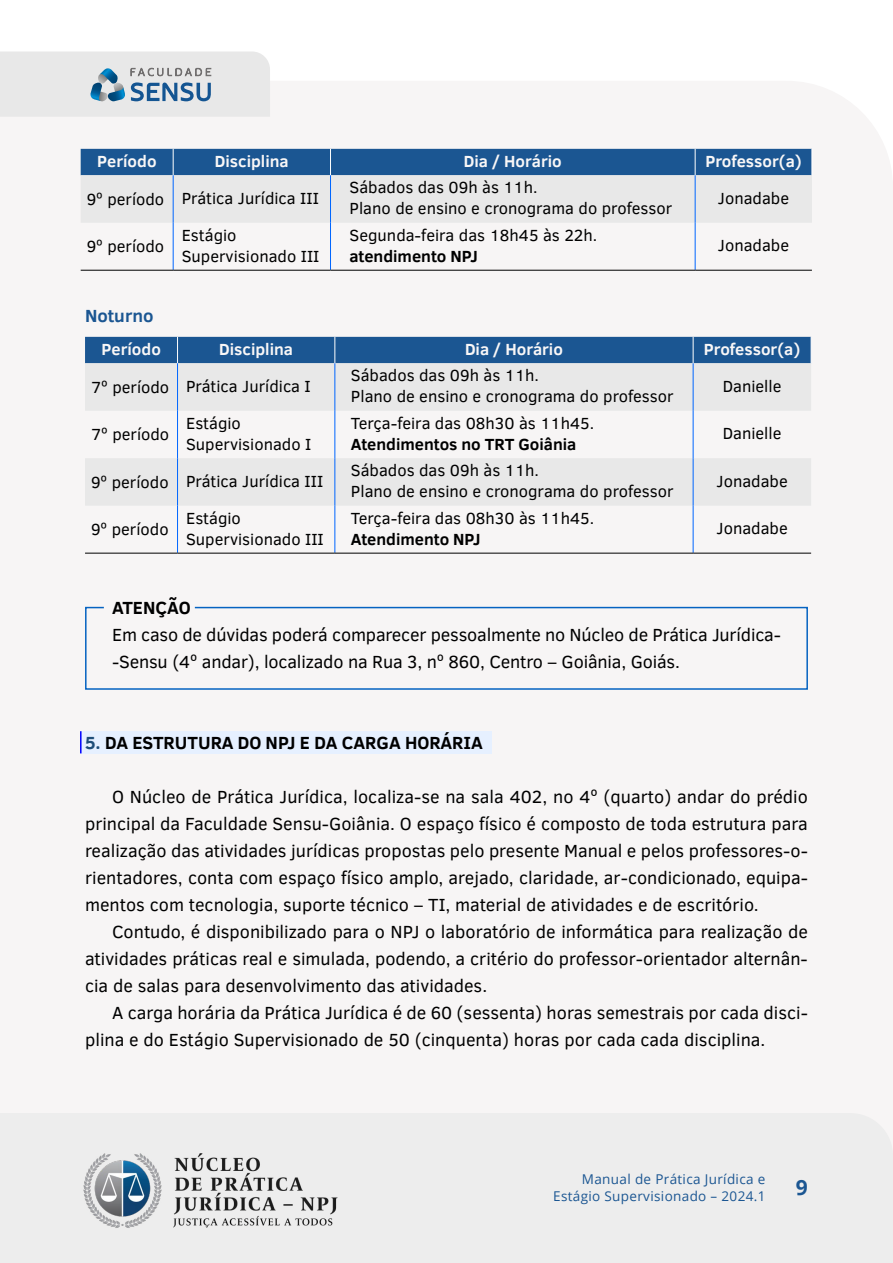
<style>
.page{position:relative;width:893px;height:1263px;background:#fff}
.page>*{position:absolute;margin:0;border:0;box-sizing:border-box;transform-origin:0 0}
.t1{font:700 21px "Open Sans";color:#1b5692}
.t2{font:18px/27px "Clear Sans";color:#000}
.t3{font:700 18px "Clear Sans";color:#000}
.t4{font:700 18px "Clear Sans";color:#1b5692}
.t5{font:16.5px/21px "Clear Sans";color:#000}
.t6{font:700 16.5px "Clear Sans";color:#f9f7f7}
.t7{font:700 16.5px "Clear Sans";color:#000}
.t8{font:13.5px/16.5px "Open Sans";letter-spacing:.025em;color:#1b5692;text-align:right}
.s1{color:#1f4e79}
</style>
<div class="page">
<div style="left:80px;top:81px;width:732px;height:673px;background:#f7f5f5"></div>
<svg style="left:0;top:51px;width:270px;height:66px;background:#d7dce0"></svg>
<div style="left:0;top:1113px;width:893px;height:150px;background:#ededed"></div>
<img style="left:72px;top:1149px;width:277px;height:84px">
<div style="left:85px;top:607px;width:723px;height:83px;border:2px solid #0563c1"></div>
<div style="left:104px;top:592px;width:91px;height:26px;background:#f7f5f5"></div>
<div style="left:81px;top:731px;width:410px;height:22px;background:#e6f0ff"></div>
<hr style="left:80px;top:731px;width:2px;height:22px;background:#00f">
<svg style="left:81px;top:149px;width:731px;height:74px;background:#9eb3ca"></svg>
<hr style="left:173px;top:175px;width:1px;height:48px;background:#06f">
<hr style="left:330px;top:175px;width:1px;height:48px;background:#06f">
<hr style="left:695px;top:175px;width:1px;height:48px;background:#06f">
<hr style="left:173px;top:223px;width:1px;height:47px;background:#06f">
<hr style="left:330px;top:223px;width:1px;height:47px;background:#06f">
<hr style="left:695px;top:223px;width:1px;height:47px;background:#06f">
<hr style="left:81px;top:270px;width:92px;height:1px;background:#000">
<hr style="left:173px;top:270px;width:157px;height:1px;background:#000">
<hr style="left:330px;top:270px;width:365px;height:1px;background:#000">
<hr style="left:695px;top:270px;width:117px;height:1px;background:#000">
<svg style="left:85px;top:363px;width:726px;height:143px;fill:#e8e8e8"></svg>
<div style="left:85px;top:337px;width:727px;height:26px;background:#1b5692"></div>
<hr style="left:177px;top:363px;width:1px;height:48px;background:#06f">
<hr style="left:335px;top:363px;width:1px;height:48px;background:#06f">
<hr style="left:693px;top:363px;width:1px;height:48px;background:#06f">
<hr style="left:177px;top:411px;width:1px;height:47px;background:#06f">
<hr style="left:335px;top:411px;width:1px;height:47px;background:#06f">
<hr style="left:693px;top:411px;width:1px;height:47px;background:#06f">
<hr style="left:177px;top:458px;width:1px;height:48px;background:#06f">
<hr style="left:335px;top:458px;width:1px;height:48px;background:#06f">
<hr style="left:693px;top:458px;width:1px;height:48px;background:#06f">
<hr style="left:177px;top:506px;width:1px;height:47px;background:#06f">
<hr style="left:335px;top:506px;width:1px;height:47px;background:#06f">
<hr style="left:693px;top:506px;width:1px;height:47px;background:#06f">
<hr style="left:85px;top:553px;width:93px;height:1px;background:#000">
<hr style="left:178px;top:553px;width:157px;height:1px;background:#000">
<hr style="left:335px;top:553px;width:358px;height:1px;background:#000">
<hr style="left:693px;top:553px;width:118px;height:1px;background:#000">
<p class="t6" style="left:97px;top:149px;width:61px">Período</p>
<p class="t6" style="left:215px;top:149px;width:75px">Disciplina</p>
<p class="t6" style="left:464px;top:149px;width:99px">Dia / Horário</p>
<p class="t6" style="left:705px;top:149px;width:98px">Professor(a)</p>
<p class="t5" style="left:87px;top:187px;width:234px">9º período Prática Jurídica III</p>
<p class="t5" style="left:350px;top:177px;width:324px">Sábados das 09h às 11h.<br>Plano de ensino e cronograma do professor</p>
<p class="t5" style="left:718px;top:187px;width:73px">Jonadabe</p>
<p class="t5" style="left:87px;top:236px;width:79px">9º período</p>
<p class="t5" style="left:182px;top:224px;width:139px">Estágio<br>Supervisionado III</p>
<p class="t5" style="left:350px;top:224px;width:249px">Segunda-feira das 18h45 às 22h.</p>
<p class="t5" style="left:718px;top:235px;width:73px">Jonadabe</p>
<p class="t7" style="left:350px;top:244px;width:130px">atendimento NPJ</p>
<p class="t4" style="left:85px;top:303px;width:70px">Noturno</p>
<p class="t6" style="left:102px;top:337px;width:61px">Período</p>
<p class="t6" style="left:219px;top:337px;width:75px">Disciplina</p>
<p class="t6" style="left:465px;top:337px;width:99px">Dia / Horário</p>
<p class="t6" style="left:704px;top:337px;width:98px">Professor(a)</p>
<p class="t5" style="left:91px;top:375px;width:221px">7º período Prática Jurídica I</p>
<p class="t5" style="left:351px;top:365px;width:324px">Sábados das 09h às 11h.<br>Plano de ensino e cronograma do professor</p>
<p class="t5" style="left:723px;top:375px;width:60px">Danielle</p>
<p class="t5" style="left:91px;top:424px;width:80px">7º período</p>
<p class="t5" style="left:186px;top:412px;width:127px">Estágio<br>Supervisionado I</p>
<p class="t5" style="left:351px;top:412px;width:245px">Terça-feira das 08h30 às 11h45.</p>
<p class="t5" style="left:723px;top:423px;width:60px">Danielle</p>
<p class="t7" style="left:351px;top:432px;width:227px">Atendimentos no TRT Goiânia</p>
<p class="t5" style="left:91px;top:470px;width:234px">9º período Prática Jurídica III</p>
<p class="t5" style="left:351px;top:460px;width:324px">Sábados das 09h às 11h.<br>Plano de ensino e cronograma do professor</p>
<p class="t5" style="left:717px;top:470px;width:73px">Jonadabe</p>
<p class="t5" style="left:91px;top:519px;width:79px">9º período</p>
<p class="t5" style="left:186px;top:507px;width:139px">Estágio<br>Supervisionado III</p>
<p class="t5" style="left:351px;top:507px;width:245px">Terça-feira das 08h30 às 11h45.</p>
<p class="t5" style="left:717px;top:518px;width:73px">Jonadabe</p>
<p class="t7" style="left:351px;top:527px;width:131px">Atendimento NPJ</p>
<p class="t3" style="left:112px;top:594px;width:80px">ATENÇÃO</p>
<p class="t2" style="left:112px;top:621px;width:670px">Em caso de dúvidas poderá comparecer pessoalmente no Núcleo de Prática Jurídica--Sensu (4º andar), localizado na Rua 3, nº 860, Centro – Goiânia, Goiás.</p>
<p class="t3" style="left:85px;top:729px;width:399px"><span class="s1">5.</span> DA ESTRUTURA DO NPJ E DA CARGA HORÁRIA</p>
<p class="t2" style="left:85px;top:783px;width:724px;text-align:justify;text-indent:27px">O Núcleo de Prática Jurídica, localiza-se na sala 402, no 4º (quarto) andar do prédio principal da Faculdade Sensu-Goiânia. O espaço físico é composto de toda estrutura para realização das atividades jurídicas propostas pelo presente Manual e pelos professores-o&shy;rientadores, conta com espaço físico amplo, arejado, claridade, ar-condicionado, equipa&shy;mentos com tecnologia, suporte técnico – TI, material de atividades e de escritório.</p>
<p class="t2" style="left:85px;top:918px;width:724px;text-align:justify;text-indent:27px">Contudo, é disponibilizado para o NPJ o laboratório de informática para realização de atividades práticas real e simulada, podendo, a critério do professor-orientador alternân&shy;cia de salas para desenvolvimento das atividades.</p>
<p class="t2" style="left:85px;top:999px;width:724px;text-indent:27px">A carga horária da Prática Jurídica é de 60 (sessenta) horas semestrais por cada disci&shy;plina e do Estágio Supervisionado de 50 (cinquenta) horas por cada cada disciplina.</p>
<p class="t8" style="left:553px;top:1170px;width:214px">Manual de Prática Jurídica e<br>Estágio Supervisionado – 2024.1</p>
<p class="t1" style="left:796px;top:1173px;width:13px">9</p>
</div>
